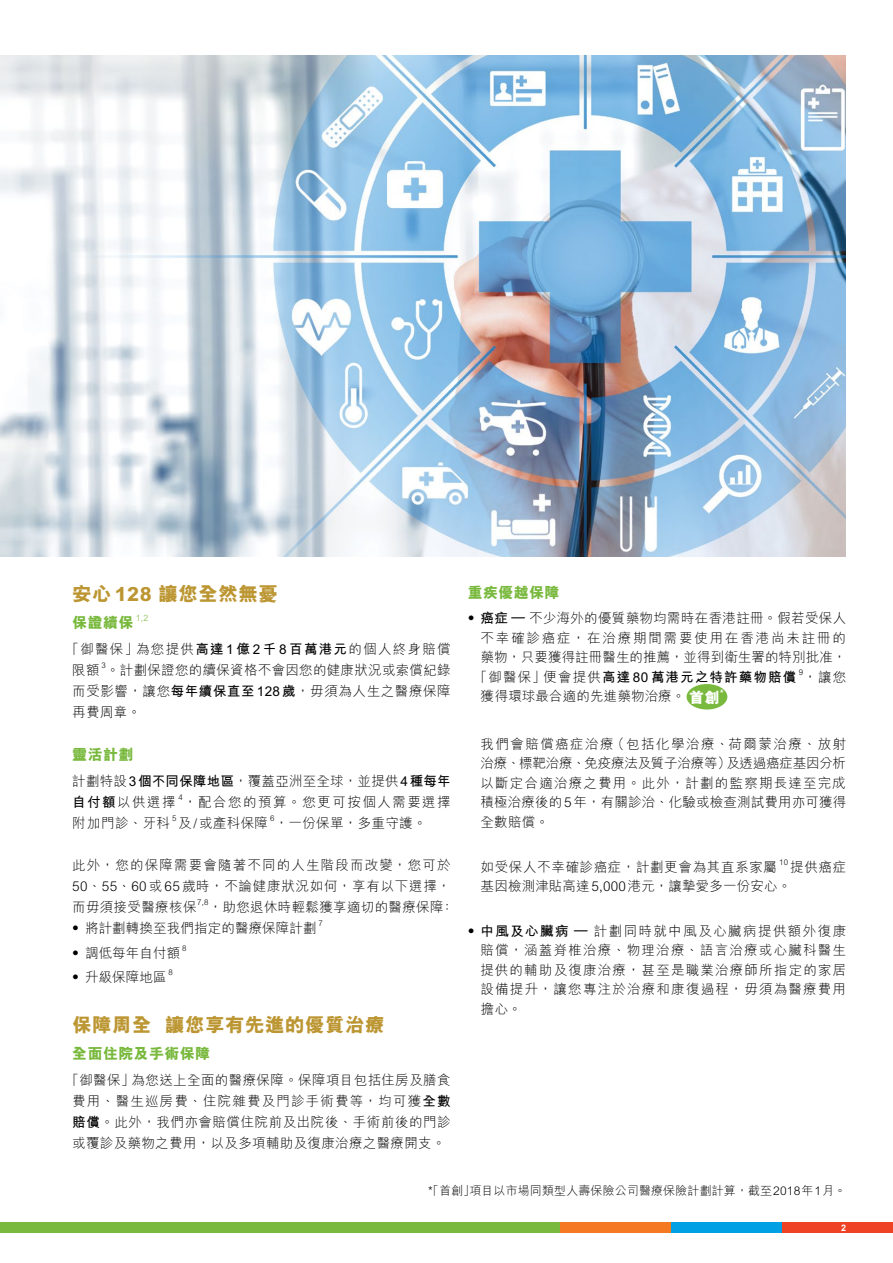
<style>
.page{position:relative;width:893px;height:1263px;background:#fff}
.page>*{position:absolute;margin:0;border:0;box-sizing:border-box;transform-origin:0 0}
.t1{font:800 19.5px "M Hei HK";letter-spacing:.025em;color:#bc9632}
.t2{font:800 15px "M Hei HK";letter-spacing:.025em;color:#79b93e}
.t3{font:800 15px "M Hei HK";color:#fff}
.t4{font:300 13.5px/21px "M Hei HK";letter-spacing:.03em;color:#000;text-align:justify}
.t5{font:300 13.5px/19.5px "M Hei HK";letter-spacing:.01em;color:#000}
.t6{font:300 13.5px/21px "M Hei HK";letter-spacing:.095em;color:#000}
.t7{font:300 13.5px "M Hei HK";letter-spacing:.005em;color:#000}
.t8{font:300 13.5px "M Hei HK";letter-spacing:.135em;color:#000}
.t9{font:700 13.5px "M Hei HK";letter-spacing:.085em;color:#000}
.t10{font:300 13.5px "M Hei HK";letter-spacing:.05em;color:#000}
.t11{font:300 13.5px "M Hei HK";letter-spacing:.11em;color:#000}
.t12{font:300 12px "M Hei HK";letter-spacing:.01em;color:#000}
.t13{font:700 9px "Arial";color:#fff}
.t14{font:300 8.7px "M Hei HK";color:#79b93e}
.t15{font:800 8.7px "M Hei HK";color:#fff}
.t16{font:300 7.8px "M Hei HK";color:#000}
.s1{font-weight:700}
.s2{font-weight:300}
</style>
<div class="page">
<div style="left:559px;top:1222px;width:112px;height:11px;background:#f47920"></div>
<div style="left:671px;top:1222px;width:111px;height:11px;background:#00a1e4"></div>
<div style="left:782px;top:1222px;width:111px;height:11px;background:#ef4123"></div>
<div style="left:0;top:1222px;width:559px;height:11px;background:#79b93e"></div>
<img style="left:0;top:55px;width:846px;height:501px">
<div style="left:687px;top:684px;width:40px;height:25px;background:#79b93e;border-radius:50%"></div>
<h1 class="t1" style="left:72px;top:584px;width:207px">安心128 讓您全然無憂</h1>
<p class="t2" style="left:72px;top:615px;width:63px">保證續保</p>
<p class="t14" style="left:136px;top:613px;width:14px">1,2</p>
<p class="t6" style="left:72px;top:638px;width:380px;text-indent:-7px">「御醫保」為您提供<span class="s1">高達1億2千8百萬港元</span>的個人終身賠償限額</p>
<p class="t16" style="left:102px;top:661px;width:6px">3</p>
<p class="t4" style="left:72px;top:659px;width:380px;text-indent:34px">。計劃保證您的續保資格不會因您的健康狀況或索償紀錄而受影響，讓您<span class="s1">每年續保直至128歲</span>，毋須為人生之醫療保障再費周章。</p>
<p class="t2" style="left:72px;top:747px;width:63px">靈活計劃</p>
<p class="t4" style="left:72px;top:770px;width:380px">計劃特設<span class="s1">3個不同保障地區</span>，覆蓋亞洲至全球，並提供<span class="s1">4種每年自付額</span>以供選擇</p>
<p class="t16" style="left:178px;top:793px;width:6px">4</p>
<p class="t11" style="left:183px;top:795px;width:269px">，配合您的預算。您更可按個人需要選擇</p>
<p class="t4" style="left:72px;top:812px;width:99px">附加門診、牙科</p>
<p class="t16" style="left:172px;top:814px;width:6px">5</p>
<p class="t4" style="left:178px;top:812px;width:91px">及/或產科保障</p>
<p class="t16" style="left:270px;top:814px;width:6px">6</p>
<p class="t4" style="left:275px;top:812px;width:153px">，一份保單，多重守護。</p>
<p class="t4" style="left:72px;top:854px;width:380px">此外，您的保障需要會隨著不同的人生階段而改變，您可於50、55、60或65歲時，不論健康狀況如何，享有以下選擇，而毋須接受醫療核保</p>
<p class="t16" style="left:197px;top:898px;width:13px">7,8</p>
<p class="t4" style="left:209px;top:896px;width:247px">，助您退休時輕鬆獲享適切的醫療保障：</p>
<p class="t5" style="left:69px;top:918px;width:249px">• 將計劃轉換至我們指定的醫療保障計劃</p>
<p class="t16" style="left:319px;top:919px;width:6px">7</p>
<p class="t5" style="left:69px;top:943px;width:113px">• 調低每年自付額</p>
<p class="t16" style="left:182px;top:944px;width:6px">8</p>
<p class="t4" style="left:69px;top:966px;width:99px">• 升級保障地區</p>
<p class="t16" style="left:169px;top:968px;width:6px">8</p>
<h1 class="t1" style="left:72px;top:1015px;width:314px">保障周全 讓您享有先進的優質治療</h1>
<p class="t2" style="left:72px;top:1046px;width:140px">全面住院及手術保障</p>
<p class="t4" style="left:66px;top:1069px;width:387px;text-align:center">「御醫保」為您送上全面的醫療保障。保障項目包括住房及膳食費用、醫生巡房費、住院雜費及門診手術費等，均可獲<span class="s1">全數賠償</span>。此外，我們亦會賠償住院前及出院後、手術前後的門診或覆診及藥物之費用，以及多項輔助及復康治療之醫療開支。</p>
<p class="t2" style="left:468px;top:584px;width:93px">重疾優越保障</p>
<p class="t4" style="left:464px;top:608px;width:383px">• <span class="s1">癌症</span> – 不少海外的優質藥物均需時在香港註冊。假若受保人</p>
<p class="t8" style="left:480px;top:631px;width:367px">不幸確診癌症，在治療期間需要使用在香港尚未註冊的</p>
<p class="t7" style="left:480px;top:650px;width:367px">藥物，只要獲得註冊醫生的推薦，並得到衛生署的特別批准，</p>
<p class="t9" style="left:474px;top:667px;width:324px"><span class="s2">「御醫保」便會提供</span>高達80萬港元之特許藥物賠償</p>
<p class="t16" style="left:799px;top:668px;width:6px">9</p>
<p class="t4" style="left:803px;top:666px;width:44px">，讓您</p>
<p class="t5" style="left:480px;top:686px;width:206px">獲得環球最合適的先進藥物治療。</p>
<p class="t4" style="left:480px;top:734px;width:367px;line-height:19.5px">我們會賠償癌症治療（包括化學治療、荷爾蒙治療、放射治療、標靶治療、免疫療法及質子治療等）及透過癌症基因分析以斷定合適治療之費用。此外，計劃的監察期長達至完成積極治療後的5年，有關診治、化驗或檢查測試費用亦可獲得全數賠償。</p>
<p class="t10" style="left:480px;top:860px;width:298px">如受保人不幸確診癌症，計劃更會為其直系家屬</p>
<p class="t16" style="left:779px;top:858px;width:10px">10</p>
<p class="t3" style="left:689px;top:690px;width:32px">首創</p>
<p class="t15" style="left:720px;top:688px;width:6px">*</p>
<p class="t5" style="left:480px;top:857px;width:367px;text-indent:310px">提供癌症基因檢測津貼高達5,000港元，讓摯愛多一份安心。</p>
<p class="t4" style="left:480px;top:921px;width:367px;line-height:19.5px;text-indent:-16px">• <span class="s1">中風及心臟病</span> – 計劃同時就中風及心臟病提供額外復康賠償，涵蓋脊椎治療、物理治療、語言治療或心臟科醫生提供的輔助及復康治療，甚至是職業治療師所指定的家居設備提升，讓您專注於治療和康復過程，毋須為醫療費用擔心。</p>
<p class="t12" style="left:427px;top:1184px;width:421px">*「首創」項目以市場同類型人壽保險公司醫療保險計劃計算，截至2018年1月。</p>
<p class="t13" style="left:841px;top:1222px;width:7px">2</p>
</div>
